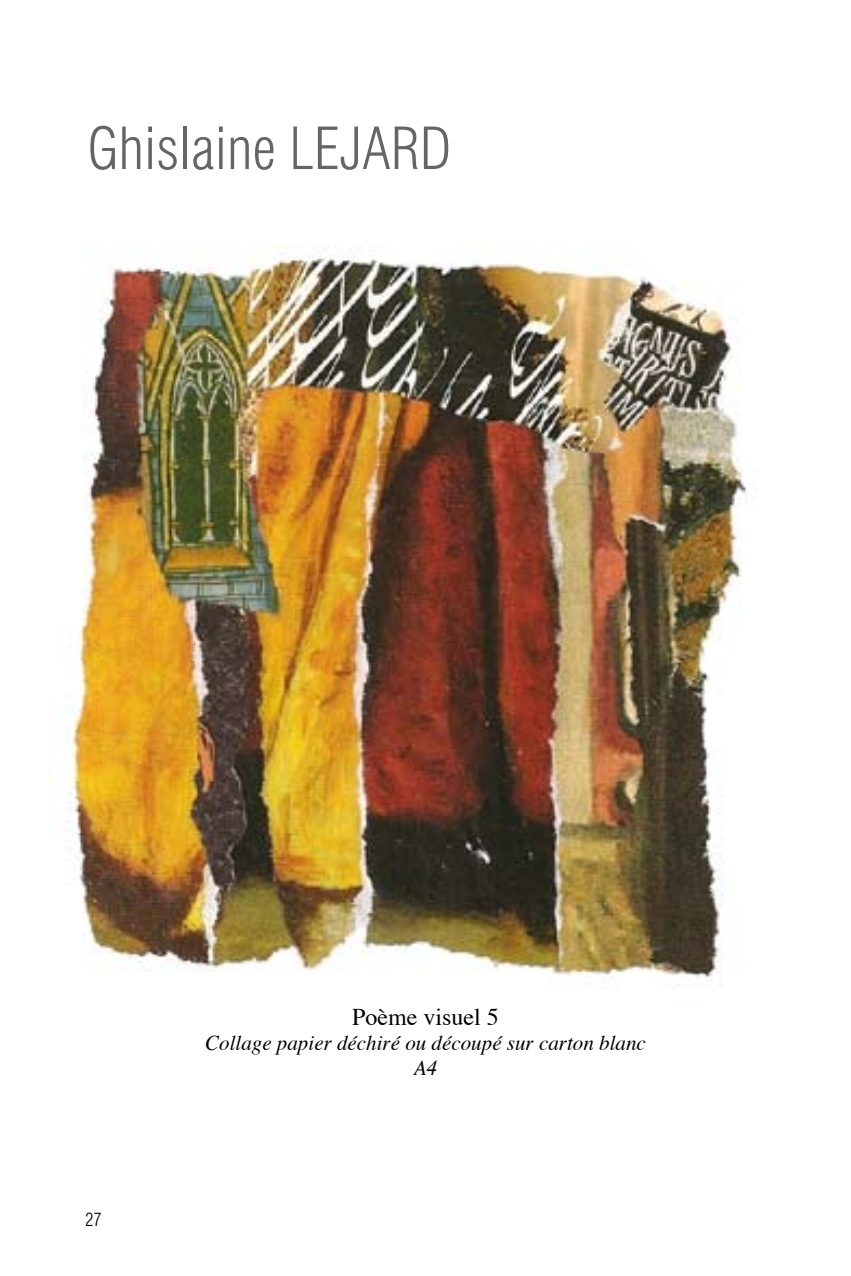
<style>
.page{position:relative;width:851px;height:1276px;background:#fff}
.page>*{position:absolute;margin:0;border:0;box-sizing:border-box;transform-origin:0 0}
.t1{font:300 condensed 57px "Swiss 721 BT";color:#646567}
.t2{font:24px "Times";color:#000}
.t3{font:italic 21px/25.2px "Times";color:#000;text-align:center}
.t4{font:300 condensed 18px "Swiss 721 BT";color:#000}
</style>
<div class="page">
<img style="left:66px;top:246px;width:681px;height:740px">
<h1 class="t1" style="left:87px;top:114px;width:365px">Ghislaine LEJARD</h1>
<p class="t4" style="left:85px;top:1208px;width:18px">27</p>
<p class="t2" style="left:352px;top:994px;width:148px">Poème visuel 5</p>
<p class="t3" style="left:205px;top:1029px;width:442px">Collage papier déchiré ou découpé sur carton blanc<br>A4</p>
</div>
